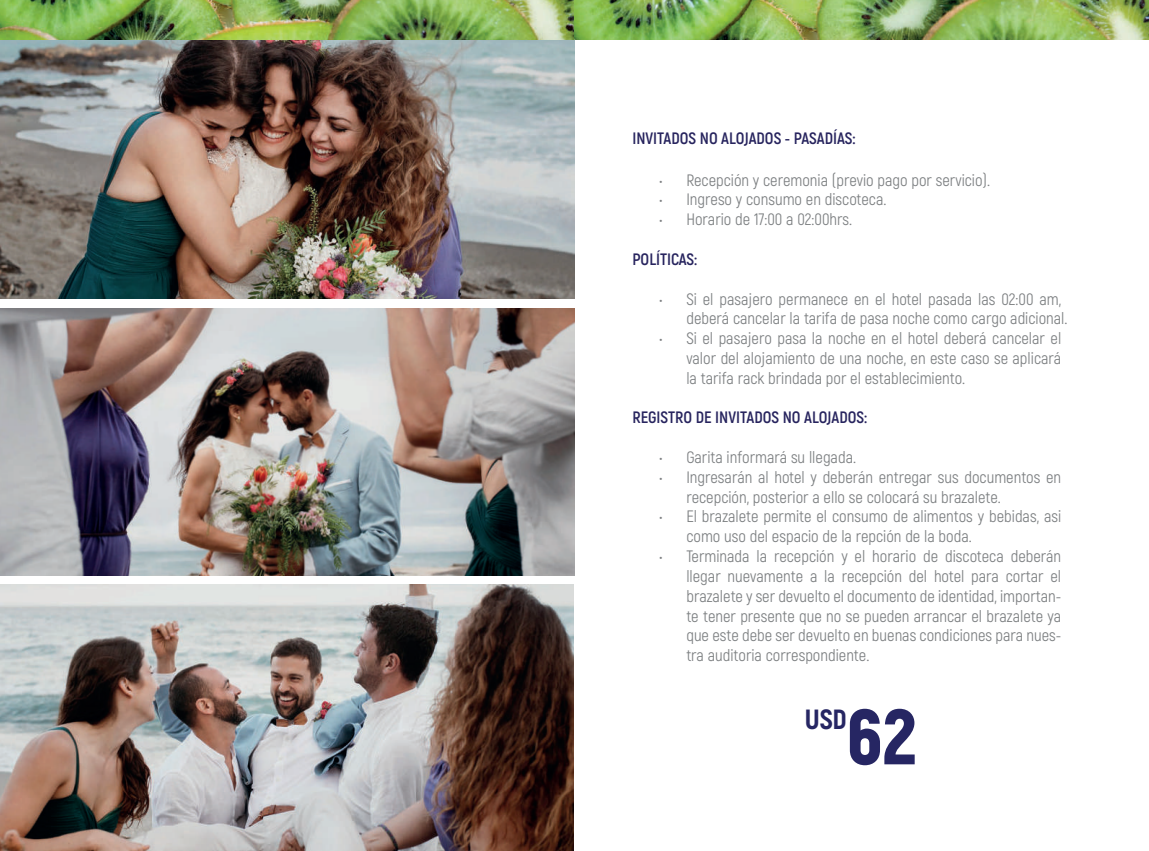
<style>
.page{position:relative;width:1149px;height:851px;background:#fff}
.page>*{position:absolute;margin:0;border:0;box-sizing:border-box;transform-origin:0 0}
.t1{font:900 78px "Akrobat";color:#262663}
.t2{font:800 27.75px "Akrobat";color:#262663}
.t3{font:16.5px/19.8px "Akrobat";color:#7c7f81}
.t4{font:700 16.5px "Akrobat";color:#27245e}
</style>
<div class="page">
<img style="left:0;top:584px;width:573px;height:266px">
<img style="left:0;top:309px;width:574px;height:266px">
<img style="left:0;top:40px;width:574px;height:258px">
<img style="left:0;top:0;width:1148px;height:40px">
<p class="t4" style="left:632px;top:128px;width:225px">INVITADOS NO ALOJADOS - PASADÍAS:</p>
<p class="t3" style="left:659px;top:170px;width:332px">• Recepción y ceremonia (previo pago por servicio).</p>
<p class="t3" style="left:659px;top:190px;width:228px">• Ingreso y consumo en discoteca.</p>
<p class="t3" style="left:659px;top:209px;width:194px">• Horario de 17:00 a 02:00hrs.</p>
<p class="t4" style="left:632px;top:249px;width:66px">POLÍTICAS:</p>
<p class="t3" style="left:686px;top:289px;width:382px;text-indent:-27px">• Si el pasajero permanece en el hotel pasada las 02:00 am, deberá cancelar la tarifa de pasa noche como cargo adicional.</p>
<p class="t3" style="left:686px;top:328px;width:376px;text-align:justify;text-indent:-27px">• Si el pasajero pasa la noche en el hotel deberá cancelar el valor del alojamiento de una noche, en este caso se aplicará la tarifa rack brindada por el establecimiento.</p>
<p class="t4" style="left:632px;top:407px;width:236px">REGISTRO DE INVITADOS NO ALOJADOS:</p>
<p class="t3" style="left:659px;top:447px;width:198px">• Garita informará su llegada.</p>
<p class="t3" style="left:686px;top:467px;width:376px;text-indent:-27px">• Ingresarán al hotel y deberán entregar sus documentos en recepción, posterior a ello se colocará su brazalete.</p>
<p class="t3" style="left:686px;top:506px;width:376px;text-indent:-27px">• El brazalete permite el consumo de alimentos y bebidas, asi como uso del espacio de la repción de la boda.</p>
<p class="t3" style="left:686px;top:546px;width:376px;text-align:justify;text-indent:-27px">• Terminada la recepción y el horario de discoteca deberán llegar nuevamente a la recepción del hotel para cortar el brazalete y ser devuelto el documento de identidad, importan&shy;te tener presente que no se pueden arrancar el brazalete ya que este debe ser devuelto en buenas condiciones para nues&shy;tra auditoria correspondiente.</p>
<h1 class="t1" style="left:846px;top:686px;width:72px">62</h1>
<h2 class="t2" style="left:804px;top:701px;width:44px">USD</h2>
</div>
